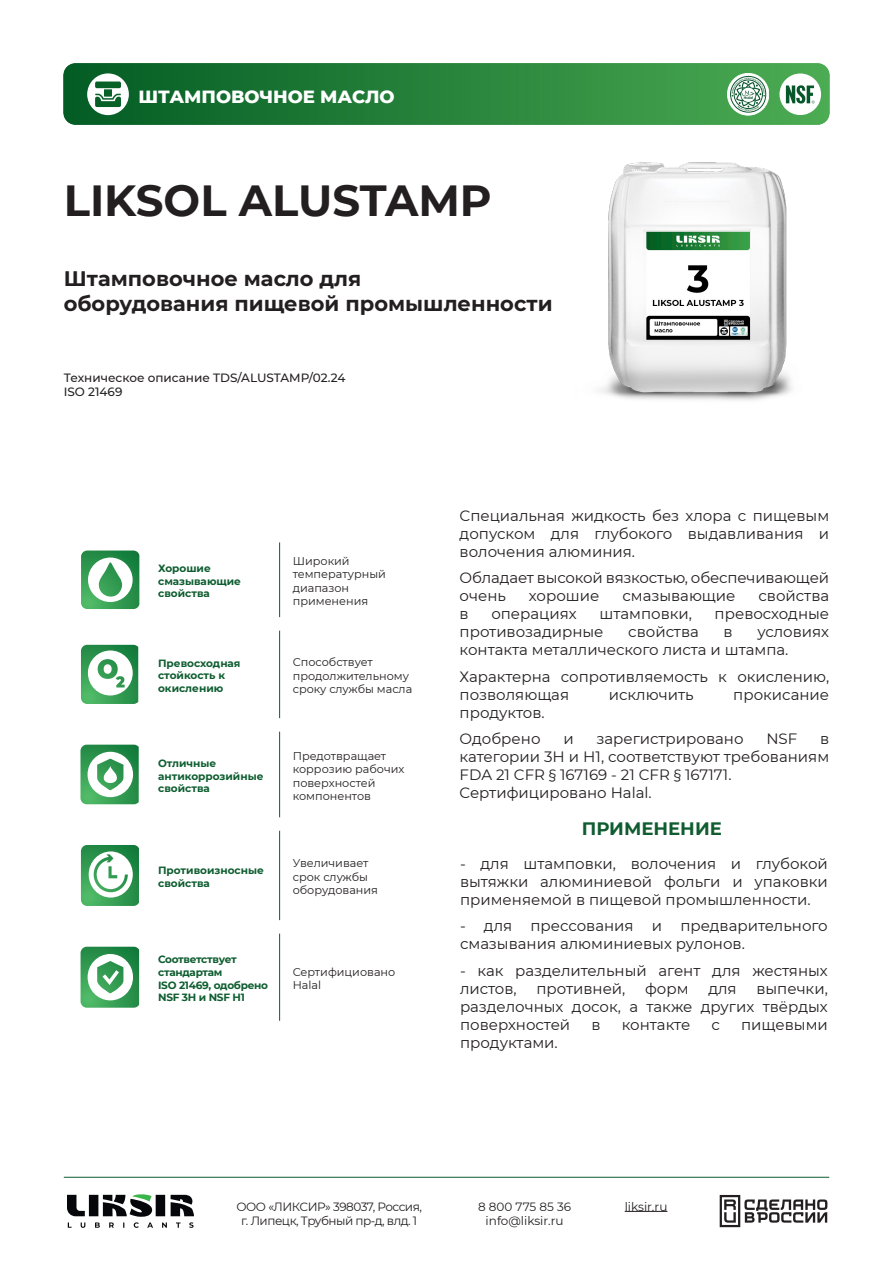
<style>
.page{position:relative;width:893px;height:1263px;background:#fff}
.page>*{position:absolute;margin:0;border:0;box-sizing:border-box;transform-origin:0 0}
.t1{font:700 43.5px "Montserrat";color:#231f20}
.t2{font:700 21px "Montserrat";color:#231f20}
.t3{font:800 18px "Montserrat";color:#fff}
.t4{font:700 18px "Montserrat";color:#0f5c30}
.t5{font:15px/18px "Montserrat";color:#231f20}
.t6{font:12px "Montserrat";letter-spacing:-.04em;color:#231f20}
.t7{font:500 12px "Montserrat";color:#231f20}
.t8{font:12px "Montserrat";color:#231f20}
.t9{font:11.25px/13.5px "Montserrat";color:#231f20}
.t10{font:700 10.5px/12.6px "Montserrat";color:#0e5d30}
.t11{font:700 10.5px/12.6px "Montserrat";letter-spacing:-.025em;color:#0e5d30}
</style>
<div class="page">
<img style="left:64px;top:64px;width:765px;height:61px">
<div style="left:779px;top:73px;width:42px;height:42px;background:#fff;border-radius:50%"></div>
<svg style="left:786px;top:85px;width:29px;height:19px"></svg>
<svg style="left:727px;top:73px;width:42px;height:42px"></svg>
<div style="left:727px;top:73px;width:42px;height:42px;border:1px solid #fff;border-radius:50%"></div>
<svg style="left:730px;top:76px;width:39px;height:37px"></svg>
<svg style="left:87px;top:73px;width:42px;height:42px"></svg>
<img style="left:599px;top:162px;width:193px;height:239px">
<hr style="left:64px;top:1177px;width:765px;height:1px;background:#0e5d30">
<svg style="left:67px;top:1195px;width:127px;height:32px"></svg>
<hr style="left:625px;top:1211px;width:42px;height:1px;background:#231f20">
<svg style="left:720px;top:1195px;width:107px;height:32px"></svg>
<hr style="left:279px;top:542px;width:1px;height:75px;background:#0e5d30">
<hr style="left:279px;top:631px;width:1px;height:87px;background:#0e5d30">
<hr style="left:279px;top:732px;width:1px;height:85px;background:#0e5d30">
<hr style="left:279px;top:831px;width:1px;height:89px;background:#0e5d30">
<hr style="left:279px;top:934px;width:1px;height:87px;background:#0e5d30">
<svg style="left:81px;top:550px;width:58px;height:59px"></svg>
<svg style="left:81px;top:645px;width:57px;height:59px"></svg>
<svg style="left:80px;top:745px;width:59px;height:59px"></svg>
<svg style="left:81px;top:845px;width:58px;height:61px"></svg>
<svg style="left:81px;top:947px;width:58px;height:61px"></svg>
<img style="left:643px;top:228px;width:108px;height:113px">
<p class="t3" style="left:138px;top:83px;width:258px">ШТАМПОВОЧНОЕ МАСЛО</p>
<p class="t1" style="left:64px;top:169px;width:429px">LIKSOL ALUSTAMP</p>
<p class="t2" style="left:64px;top:263px;width:299px">Штамповочное масло для</p>
<p class="t2" style="left:64px;top:288px;width:490px">оборудования пищевой промышленности</p>
<p class="t7" style="left:64px;top:369px;width:283px">Техническое описание TDS/ALUSTAMP/02.24</p>
<p class="t7" style="left:64px;top:383px;width:60px">ISO 21469</p>
<p class="t10" style="left:158px;top:562px;width:84px">Хорошие смазывающие свойства</p>
<p class="t9" style="left:293px;top:554px;width:58px">Широкий</p>
<p class="t9" style="left:293px;top:567px;width:95px">температурный</p>
<p class="t9" style="left:293px;top:581px;width:58px">диапазон</p>
<p class="t9" style="left:293px;top:594px;width:77px">применения</p>
<p class="t10" style="left:158px;top:656px;width:84px">Превосходная стойкость к окислению</p>
<p class="t9" style="left:293px;top:655px;width:121px">Способствует продолжительному сроку службы масла</p>
<p class="t10" style="left:158px;top:756px;width:107px">Отличные антикоррозийные свойства</p>
<p class="t9" style="left:293px;top:748px;width:113px">Предотвращает коррозию рабочих поверхностей</p>
<p class="t9" style="left:293px;top:789px;width:80px">компонентов</p>
<p class="t10" style="left:158px;top:864px;width:107px">Противоизносные свойства</p>
<p class="t9" style="left:293px;top:856px;width:87px">Увеличивает срок службы оборудования</p>
<p class="t11" style="left:158px;top:953px;width:80px">Соответствует стандартам</p>
<p class="t11" style="left:158px;top:978px;width:112px">ISO 21469, одобрено<br>NSF 3H и NSF H1</p>
<p class="t9" style="left:293px;top:965px;width:104px">Сертифициовано<br>Halal</p>
<p class="t5" style="left:460px;top:506px;width:371px;text-align:justify">Специальная жидкость без хлора с пищевым допуском для глубокого выдавливания и волочения алюминия.</p>
<p class="t5" style="left:460px;top:568px;width:371px">Обладает высокой вязкостью, обеспечивающей очень</p>
<p class="t5" style="left:529px;top:586px;width:72px">хорошие</p>
<p class="t5" style="left:622px;top:586px;width:115px">смазывающие</p>
<p class="t5" style="left:758px;top:586px;width:72px">свойства</p>
<p class="t5" style="left:460px;top:604px;width:11px">в</p>
<p class="t5" style="left:491px;top:604px;width:87px">операциях</p>
<p class="t5" style="left:599px;top:604px;width:94px">штамповки,</p>
<p class="t5" style="left:715px;top:604px;width:116px">превосходные</p>
<p class="t5" style="left:460px;top:622px;width:145px">противозадирные</p>
<p class="t5" style="left:628px;top:622px;width:72px">свойства</p>
<p class="t5" style="left:724px;top:622px;width:11px">в</p>
<p class="t5" style="left:460px;top:622px;width:371px;text-indent:298px">условиях контакта металлического листа и штампа.</p>
<p class="t5" style="left:460px;top:667px;width:371px">Характерна сопротивляемость к окислению, позволяющая</p>
<p class="t5" style="left:609px;top:685px;width:86px">исключить</p>
<p class="t5" style="left:733px;top:685px;width:97px">прокисание</p>
<p class="t5" style="left:460px;top:703px;width:87px">продуктов.</p>
<p class="t5" style="left:460px;top:729px;width:82px">Одобрено</p>
<p class="t5" style="left:563px;top:729px;width:12px">и</p>
<p class="t5" style="left:596px;top:729px;width:149px">зарегистрировано</p>
<p class="t5" style="left:766px;top:729px;width:32px">NSF</p>
<p class="t5" style="left:460px;top:729px;width:371px;text-align:right">в<br>категории 3Н и Н1, соответствуют требованиям</p>
<p class="t5" style="left:460px;top:765px;width:273px">FDA 21 CFR § 167169 - 21 CFR § 167171.</p>
<p class="t5" style="left:460px;top:783px;width:194px">Cертифицировано Halal.</p>
<p class="t4" style="left:582px;top:815px;width:142px">ПРИМЕНЕНИЕ</p>
<p class="t5" style="left:460px;top:854px;width:369px;text-align:justify">- для штамповки, волочения и глубокой вытяжки алюминиевой фольги и упаковки применяемой в пищевой промышленности.</p>
<p class="t5" style="left:460px;top:916px;width:369px">- для прессования и предварительного смазывания алюминиевых рулонов.</p>
<p class="t5" style="left:460px;top:961px;width:369px">- как разделительный агент для жестяных листов,</p>
<p class="t5" style="left:536px;top:979px;width:91px">противней,</p>
<p class="t5" style="left:645px;top:979px;width:45px">форм</p>
<p class="t5" style="left:708px;top:979px;width:30px">для</p>
<p class="t5" style="left:460px;top:979px;width:369px;text-align:justify;text-indent:296px">выпечки, разделочных досок, а также других твёрдых поверхностей</p>
<p class="t5" style="left:591px;top:1015px;width:11px">в</p>
<p class="t5" style="left:622px;top:1015px;width:70px">контакте</p>
<p class="t5" style="left:711px;top:1015px;width:10px">с</p>
<p class="t5" style="left:741px;top:1015px;width:88px">пищевыми</p>
<p class="t5" style="left:460px;top:1033px;width:99px">продуктами.</p>
<p class="t6" style="left:236px;top:1198px;width:187px">ООО «ЛИКСИР» 398037, Россия,</p>
<p class="t6" style="left:241px;top:1212px;width:177px">г. Липецк, Трубный пр-д, влд. 1</p>
<p class="t8" style="left:478px;top:1198px;width:94px">8 800 775 85 36</p>
<p class="t8" style="left:486px;top:1212px;width:79px">info@liksir.ru</p>
<p class="t8" style="left:625px;top:1198px;width:44px">liksir.ru</p>
</div>
